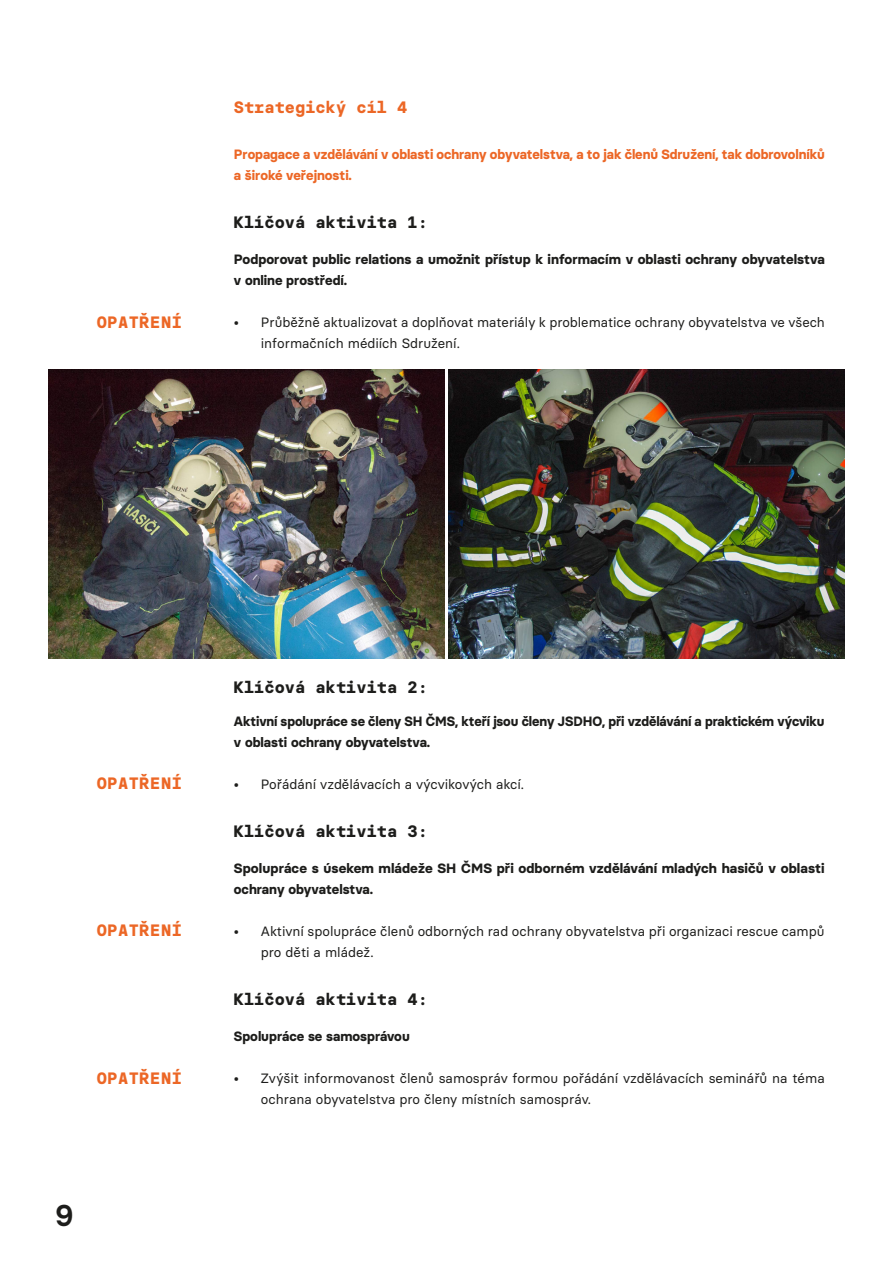
<style>
.page{position:relative;width:893px;height:1263px;background:#fff}
.page>*{position:absolute;margin:0;border:0;box-sizing:border-box;transform-origin:0 0}
.t1{font:600 30px "Basier Circle Mono";color:#1d1d1b}
.t2{font:700 16.5px "Basier Circle Mono";color:#1d1d1b}
.t3{font:700 16.5px "Basier Circle Mono";letter-spacing:.03em;color:#ec6726}
.t4{font:700 16.5px "Basier Circle Mono";color:#ec6726}
.t5{font:13.5px/21px "Basier Circle";color:#1d1d1b}
.t6{font:700 13.5px/21px "Basier Circle";color:#1d1d1b}
.t7{font:700 13.5px/21px "Basier Circle";letter-spacing:-.005em;color:#ec6726}
</style>
<div class="page">
<img style="left:49px;top:370px;width:396px;height:289px">
<img style="left:448px;top:370px;width:396px;height:289px">
<p class="t3" style="left:97px;top:312px;width:87px">OPATŘENÍ</p>
<p class="t4" style="left:234px;top:97px;width:175px">Strategický cíl 4</p>
<p class="t7" style="left:234px;top:144px;width:593px">Propagace a vzdělávání v oblasti ochrany obyvatelstva, a to jak členů Sdružení, tak dobrovolníků a široké veřejnosti.</p>
<p class="t2" style="left:234px;top:212px;width:196px">Klíčová aktivita 1:</p>
<p class="t6" style="left:234px;top:249px;width:592px">Podporovat public relations a umožnit přístup k informacím v oblasti ochrany obyvatelstva v online prostředí.</p>
<p class="t5" style="left:261px;top:312px;width:566px;text-indent:-27px">• Průběžně aktualizovat a doplňovat materiály k problematice ochrany obyvatelstva ve všech informačních médiích Sdružení.</p>
<p class="t3" style="left:97px;top:773px;width:87px">OPATŘENÍ</p>
<p class="t3" style="left:97px;top:920px;width:87px">OPATŘENÍ</p>
<p class="t3" style="left:97px;top:1068px;width:87px">OPATŘENÍ</p>
<h1 class="t1" style="left:55px;top:1196px;width:20px">9</h1>
<p class="t2" style="left:234px;top:677px;width:196px">Klíčová aktivita 2:</p>
<p class="t6" style="left:234px;top:711px;width:592px">Aktivní spolupráce se členy SH ČMS, kteří jsou členy JSDHO, při vzdělávání a praktickém výcviku v oblasti ochrany obyvatelstva.</p>
<p class="t5" style="left:234px;top:774px;width:292px">• Pořádání vzdělávacích a výcvikových akcí.</p>
<p class="t2" style="left:234px;top:821px;width:196px">Klíčová aktivita 3:</p>
<p class="t6" style="left:234px;top:858px;width:592px">Spolupráce s úsekem mládeže SH ČMS při odborném vzdělávání mladých hasičů v oblasti ochrany obyvatelstva.</p>
<p class="t5" style="left:261px;top:921px;width:565px;text-indent:-27px">• Aktivní spolupráce členů odborných rad ochrany obyvatelstva při organizaci rescue campů pro děti a mládež.</p>
<p class="t2" style="left:234px;top:989px;width:196px">Klíčová aktivita 4:</p>
<p class="t6" style="left:234px;top:1026px;width:177px">Spolupráce se samosprávou</p>
<p class="t5" style="left:261px;top:1068px;width:565px;text-indent:-27px">• Zvýšit informovanost členů samospráv formou pořádání vzdělávacích seminářů na téma ochrana obyvatelstva pro členy místních samospráv.</p>
</div>
